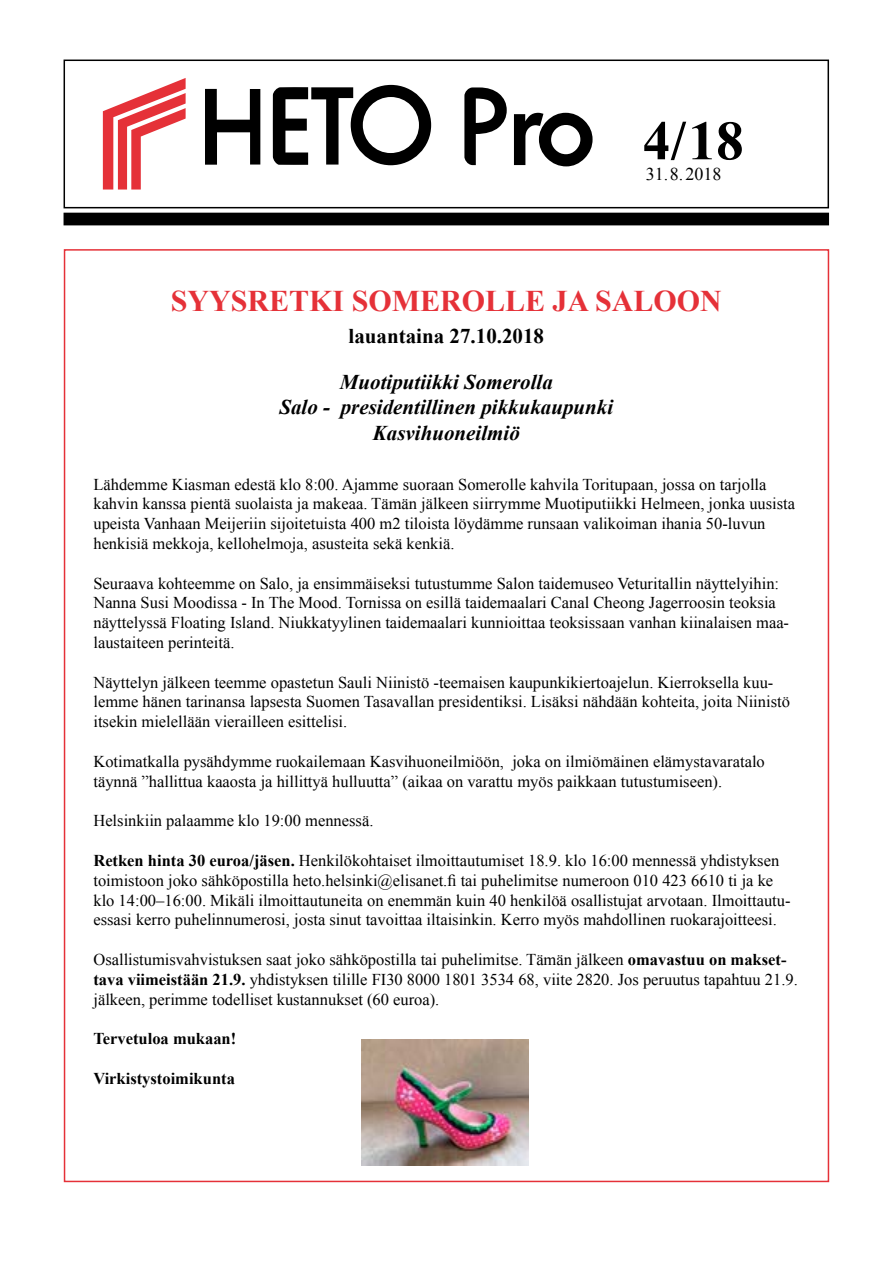
<style>
.page{position:relative;width:893px;height:1263px;background:#fff}
.page>*{position:absolute;margin:0;border:0;box-sizing:border-box;transform-origin:0 0}
.t1{font:700 55.5px "Times New Roman";color:#000}
.t2{font:700 30px "Times New Roman";color:#e53138}
.t3{font:italic 700 21px/25.5px "Times New Roman";color:#000;text-align:center}
.t4{font:700 21px "Times New Roman";color:#000}
.t5{font:18px "Times New Roman";color:#000}
.t6{font:16.5px/19.8px "Times New Roman";color:#000}
.t7{font:700 16.5px "Times New Roman";color:#000}
.s1{font-weight:700}
</style>
<div class="page">
<div style="left:64px;top:60px;width:765px;height:148px;border:2px solid #000"></div>
<div style="left:64px;top:213px;width:764px;height:12px;background:#000"></div>
<svg style="left:205px;top:89px;width:55px;height:76px"></svg>
<svg style="left:273px;top:85px;width:158px;height:80px"></svg>
<svg style="left:514px;top:113px;width:79px;height:53px"></svg>
<svg style="left:464px;top:87px;width:43px;height:78px"></svg>
<svg style="left:103px;top:78px;width:83px;height:112px"></svg>
<img style="left:361px;top:1040px;width:167px;height:125px">
<h1 class="t1" style="left:643px;top:102px;width:102px">4/18</h1>
<p class="t5" style="left:646px;top:162px;width:77px">31.8.2018</p>
<h2 class="t2" style="left:171px;top:280px;width:552px">SYYSRETKI SOMEROLLE JA SALOON</h2>
<p class="t4" style="left:349px;top:321px;width:197px">lauantaina 27.10.2018</p>
<p class="t3" style="left:279px;top:368px;width:335px">Muotiputiikki Somerolla<br>Salo - presidentillinen pikkukaupunki<br>Kasvihuoneilmiö</p>
<p class="t6" style="left:93px;top:474px;width:703px">Lähdemme Kiasman edestä klo 8:00. Ajamme suoraan Somerolle kahvila Toritupaan, jossa on tarjolla kahvin kanssa pientä suolaista ja makeaa. Tämän jälkeen siirrymme Muotiputiikki Helmeen, jonka uusista upeista Vanhaan Meijeriin sijoitetuista 400 m2 tiloista löydämme runsaan valikoiman ihania 50-luvun henkisiä mekkoja, kellohelmoja, asusteita sekä kenkiä.</p>
<p class="t6" style="left:93px;top:573px;width:697px">Seuraava kohteemme on Salo, ja ensimmäiseksi tutustumme Salon taidemuseo Veturitallin näyttelyihin:<br>Nanna Susi Moodissa - In The Mood. Tornissa on esillä taidemaalari Canal Cheong Jagerroosin teoksia näyttelyssä Floating Island. Niukkatyylinen taidemaalari kunnioittaa teoksissaan vanhan kiinalaisen maa&shy;laustaiteen perinteitä.</p>
<p class="t6" style="left:93px;top:672px;width:698px">Näyttelyn jälkeen teemme opastetun Sauli Niinistö -teemaisen kaupunkikiertoajelun. Kierroksella kuu&shy;lemme hänen tarinansa lapsesta Suomen Tasavallan presidentiksi. Lisäksi nähdään kohteita, joita Niinistö itsekin mielellään vierailleen esittelisi.</p>
<p class="t6" style="left:93px;top:751px;width:673px">Kotimatkalla pysähdymme ruokailemaan Kasvihuoneilmiöön, joka on ilmiömäinen elämystavaratalo täynnä ”hallittua kaaosta ja hillittyä hulluutta” (aikaa on varattu myös paikkaan tutustumiseen).</p>
<p class="t6" style="left:93px;top:811px;width:282px">Helsinkiin palaamme klo 19:00 mennessä.</p>
<p class="t6" style="left:93px;top:850px;width:699px"><span class="s1">Retken hinta 30 euroa/jäsen.</span> Henkilökohtaiset ilmoittautumiset 18.9. klo 16:00 mennessä yhdistyksen toimistoon joko sähköpostilla heto.helsinki@elisanet.fi tai puhelimitse numeroon 010 423 6610 ti ja ke klo 14:00–16:00. Mikäli ilmoittautuneita on enemmän kuin 40 henkilöä osallistujat arvotaan. Ilmoittautu&shy;essasi kerro puhelinnumerosi, josta sinut tavoittaa iltaisinkin. Kerro myös mahdollinen ruokarajoitteesi.</p>
<p class="t6" style="left:93px;top:949px;width:706px">Osallistumisvahvistuksen saat joko sähköpostilla tai puhelimitse. Tämän jälkeen <span class="s1">omavastuu on makset&shy;tava viimeistään 21.9.</span> yhdistyksen tilille FI30 8000 1801 3534 68, viite 2820. Jos peruutus tapahtuu 21.9. jälkeen, perimme todelliset kustannukset (60 euroa).</p>
<p class="t7" style="left:93px;top:1027px;width:144px">Tervetuloa mukaan!</p>
<p class="t7" style="left:93px;top:1067px;width:143px">Virkistystoimikunta</p>
</div>
